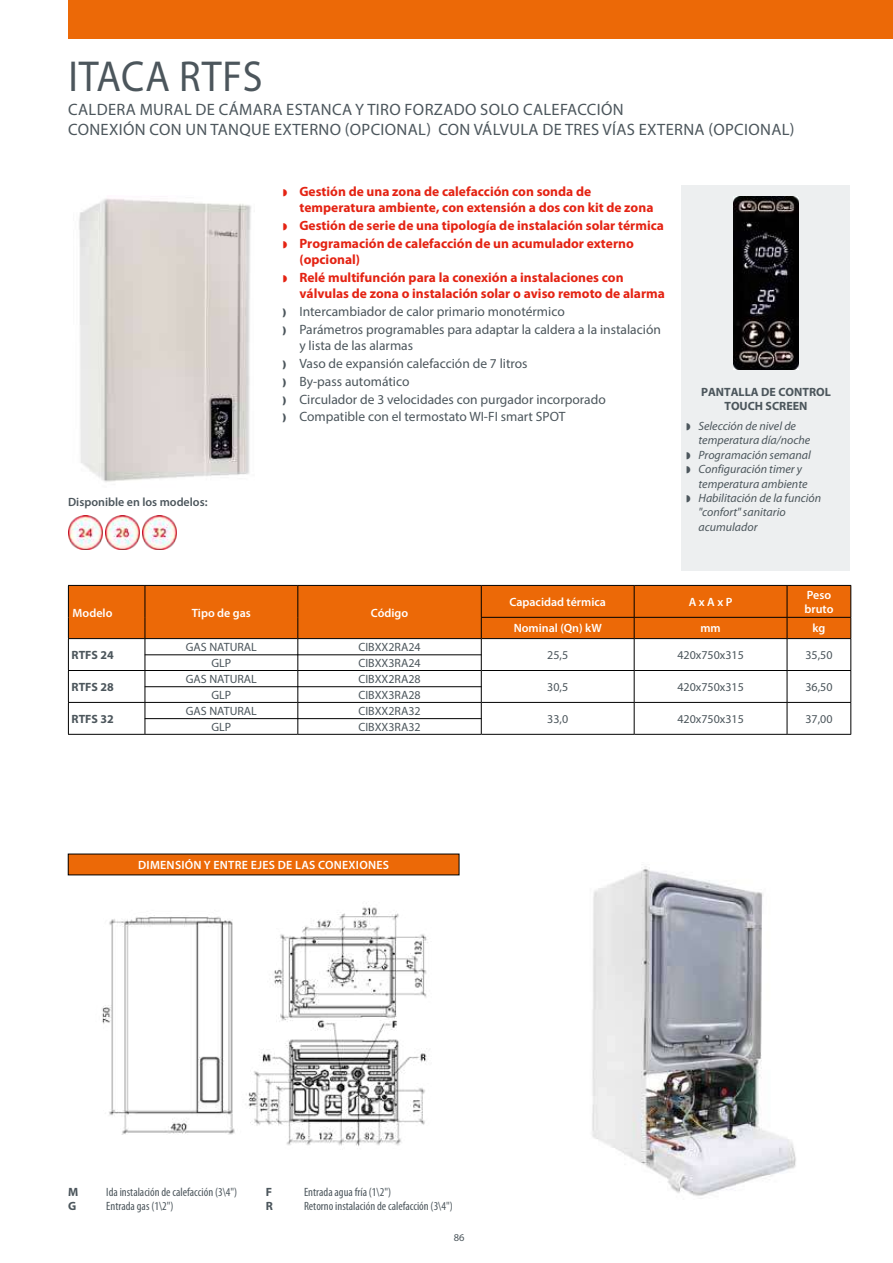
<style>
.page{position:relative;width:893px;height:1263px;background:#fff}
.page>*{position:absolute;margin:0;border:0;box-sizing:border-box;transform-origin:0 0}
.t1{font:43.5px "Myriad Pro";letter-spacing:.02em;color:#4c565c;scale:.92 1}
.t2{font:16.5px/19.5px "Myriad Pro";letter-spacing:.02em;color:#4c565c}
.t3{font:700 13.5px/17.9px "Myriad Pro";color:#e42313}
.t4{font:13.5px/17.9px "Myriad Pro";color:#4c565c}
.t5{font:12px/16.5px "Myriad Pro";color:#4c565c;text-align:center}
.t6{font:italic 12px/14.4px "Myriad Pro";color:#4c565c}
.t7{font:condensed 12px "Myriad Pro";color:#4c565c}
.t8{font:600 12px/14.4px "Myriad Pro";color:#fff}
.t9{font:700 12px/14.4px "Myriad Pro";color:#4c565c;text-align:center}
.t10{font:600 12px "Myriad Pro";letter-spacing:.02em;color:#fff}
.t11{font:600 12px "Myriad Pro";color:#4c565c}
.t12{font:10.5px "Myriad Pro";color:#4c565c}
</style>
<div class="page">
<div style="left:68px;top:0;width:825px;height:38px;background:#ec6907"></div>
<img style="left:79px;top:198px;width:172px;height:284px">
<img style="left:68px;top:516px;width:34px;height:34px">
<img style="left:105px;top:516px;width:34px;height:34px">
<img style="left:142px;top:516px;width:34px;height:34px">
<div style="left:681px;top:185px;width:169px;height:386px;background:#edeff0"></div>
<img style="left:733px;top:196px;width:66px;height:173px">
<svg style="left:69px;top:639px;width:781px;height:95px"></svg>
<div style="left:68px;top:585px;width:783px;height:54px;background:#ec6907"></div>
<hr style="left:787px;top:638px;width:64px;height:1px;background:#000">
<hr style="left:68px;top:639px;width:1px;height:31px;background:#000">
<hr style="left:145px;top:639px;width:1px;height:31px;background:#000">
<hr style="left:297px;top:639px;width:1px;height:31px;background:#000">
<hr style="left:481px;top:639px;width:1px;height:31px;background:#000">
<hr style="left:634px;top:639px;width:1px;height:31px;background:#000">
<hr style="left:787px;top:639px;width:1px;height:31px;background:#000">
<hr style="left:850px;top:639px;width:1px;height:31px;background:#000">
<hr style="left:68px;top:670px;width:77px;height:1px;background:#000">
<hr style="left:68px;top:671px;width:1px;height:31px;background:#000">
<hr style="left:145px;top:670px;width:153px;height:1px;background:#000">
<hr style="left:145px;top:671px;width:1px;height:31px;background:#000">
<hr style="left:298px;top:670px;width:183px;height:1px;background:#000">
<hr style="left:297px;top:671px;width:1px;height:31px;background:#000">
<hr style="left:481px;top:670px;width:153px;height:1px;background:#000">
<hr style="left:481px;top:671px;width:1px;height:31px;background:#000">
<hr style="left:634px;top:670px;width:153px;height:1px;background:#000">
<hr style="left:634px;top:671px;width:1px;height:31px;background:#000">
<hr style="left:787px;top:670px;width:64px;height:1px;background:#000">
<hr style="left:787px;top:671px;width:1px;height:31px;background:#000">
<hr style="left:850px;top:671px;width:1px;height:31px;background:#000">
<hr style="left:68px;top:702px;width:77px;height:1px;background:#000">
<hr style="left:68px;top:703px;width:1px;height:31px;background:#000">
<hr style="left:68px;top:734px;width:77px;height:1px;background:#000">
<hr style="left:145px;top:702px;width:153px;height:1px;background:#000">
<hr style="left:145px;top:703px;width:1px;height:31px;background:#000">
<hr style="left:145px;top:734px;width:153px;height:1px;background:#000">
<hr style="left:298px;top:702px;width:183px;height:1px;background:#000">
<hr style="left:297px;top:703px;width:1px;height:31px;background:#000">
<hr style="left:298px;top:734px;width:183px;height:1px;background:#000">
<hr style="left:481px;top:702px;width:153px;height:1px;background:#000">
<hr style="left:481px;top:703px;width:1px;height:31px;background:#000">
<hr style="left:481px;top:734px;width:153px;height:1px;background:#000">
<hr style="left:634px;top:702px;width:153px;height:1px;background:#000">
<hr style="left:634px;top:703px;width:1px;height:31px;background:#000">
<hr style="left:634px;top:734px;width:153px;height:1px;background:#000">
<hr style="left:787px;top:702px;width:64px;height:1px;background:#000">
<hr style="left:787px;top:703px;width:1px;height:31px;background:#000">
<hr style="left:850px;top:703px;width:1px;height:31px;background:#000">
<hr style="left:787px;top:734px;width:64px;height:1px;background:#000">
<hr style="left:145px;top:654px;width:153px;height:1px;background:#000">
<hr style="left:298px;top:654px;width:183px;height:1px;background:#000">
<hr style="left:145px;top:686px;width:153px;height:1px;background:#000">
<hr style="left:298px;top:686px;width:183px;height:1px;background:#000">
<hr style="left:145px;top:718px;width:153px;height:1px;background:#000">
<hr style="left:298px;top:718px;width:183px;height:1px;background:#000">
<div style="left:68px;top:854px;width:391px;height:21px;background:#ec6907"></div>
<img style="left:102px;top:903px;width:326px;height:243px">
<img style="left:592px;top:866px;width:204px;height:333px">
<h1 class="t1" style="left:68px;top:50px;width:212px">ITACA RTFS</h1>
<p class="t2" style="left:68px;top:100px;width:728px">CALDERA MURAL DE CÁMARA ESTANCA Y TIRO FORZADO SOLO CALEFACCIÓN<br>CONEXIÓN CON UN TANQUE EXTERNO (OPCIONAL) CON VÁLVULA DE TRES VÍAS EXTERNA (OPCIONAL)</p>
<p class="t11" style="left:68px;top:495px;width:141px">Disponible en los modelos:</p>
<p class="t3" style="left:299px;top:183px;width:356px;line-height:16.2px">Gestión de una zona de calefacción con sonda de temperatura ambiente, con extensión a dos con kit de zona</p>
<p class="t3" style="left:299px;top:216px;width:366px">Gestión de serie de una tipología de instalación solar térmica<br>Programación de calefacción de un acumulador externo</p>
<p class="t3" style="left:299px;top:250px;width:326px">(opcional)<br>Relé multifunción para la conexión a instalaciones con</p>
<p class="t3" style="left:299px;top:285px;width:367px">válvulas de zona o instalación solar o aviso remoto de alarma</p>
<p class="t4" style="left:299px;top:302px;width:363px">Intercambiador de calor primario monotérmico<br>Parámetros programables para adaptar la caldera a la instalación</p>
<p class="t4" style="left:299px;top:336px;width:308px">y lista de las alarmas<br>Vaso de expansión calefacción de 7 litros<br>By-pass automático<br>Circulador de 3 velocidades con purgador incorporado Compatible con el termostato WI-FI smart SPOT</p>
<p class="t9" style="left:701px;top:385px;width:131px">PANTALLA DE CONTROL<br>TOUCH SCREEN</p>
<p class="t6" style="left:698px;top:419px;width:124px">Selección de nivel de temperatura día/noche<br>Programación semanal<br>Configuración timer y temperatura ambiente<br>Habilitación de la función "confort" sanitario acumulador</p>
<p class="t8" style="left:73px;top:605px;width:41px">Modelo</p>
<p class="t8" style="left:192px;top:605px;width:61px">Tipo de gas</p>
<p class="t8" style="left:371px;top:605px;width:39px">Código</p>
<p class="t8" style="left:509px;top:594px;width:98px">Capacidad térmica</p>
<p class="t8" style="left:689px;top:594px;width:45px">A x A x P</p>
<p class="t8" style="left:804px;top:587px;width:31px">Peso bruto</p>
<p class="t8" style="left:514px;top:621px;width:90px">Nominal (Qn) kW</p>
<p class="t8" style="left:700px;top:621px;width:22px">mm</p>
<p class="t8" style="left:812px;top:621px;width:14px">kg</p>
<p class="t9" style="left:72px;top:648px;width:44px">RTFS 24</p>
<p class="t5" style="left:186px;top:638px;width:73px">GAS NATURAL<br>GLP</p>
<p class="t5" style="left:358px;top:638px;width:64px;text-align:left">CIBXX2RA24<br>CIBXX3RA24</p>
<p class="t5" style="left:547px;top:646px;width:22px">25,5</p>
<p class="t5" style="left:677px;top:646px;width:68px">420x750x315</p>
<p class="t5" style="left:805px;top:646px;width:29px">35,50</p>
<p class="t9" style="left:72px;top:680px;width:44px">RTFS 28</p>
<p class="t5" style="left:186px;top:670px;width:73px">GAS NATURAL<br>GLP</p>
<p class="t5" style="left:358px;top:670px;width:64px;text-align:left">CIBXX2RA28<br>CIBXX3RA28</p>
<p class="t5" style="left:547px;top:678px;width:22px">30,5</p>
<p class="t5" style="left:677px;top:678px;width:68px">420x750x315</p>
<p class="t5" style="left:805px;top:678px;width:29px">36,50</p>
<p class="t9" style="left:72px;top:712px;width:44px">RTFS 32</p>
<p class="t5" style="left:186px;top:702px;width:73px">GAS NATURAL<br>GLP</p>
<p class="t5" style="left:358px;top:702px;width:64px;text-align:left">CIBXX2RA32<br>CIBXX3RA32</p>
<p class="t5" style="left:547px;top:710px;width:22px">33,0</p>
<p class="t5" style="left:677px;top:710px;width:68px">420x750x315</p>
<p class="t5" style="left:805px;top:710px;width:29px">37,00</p>
<p class="t10" style="left:138px;top:857px;width:252px">DIMENSIÓN Y ENTRE EJES DE LAS CONEXIONES</p>
<p class="t9" style="left:68px;top:1185px;width:12px">M</p>
<p class="t7" style="left:106px;top:1185px;width:132px">Ida instalación de calefacción (3\4")</p>
<p class="t9" style="left:68px;top:1199px;width:10px">G</p>
<p class="t7" style="left:106px;top:1200px;width:69px">Entrada gas (1\2")</p>
<p class="t9" style="left:266px;top:1185px;width:8px">F</p>
<p class="t7" style="left:304px;top:1185px;width:89px">Entrada agua fría (1\2")</p>
<p class="t9" style="left:266px;top:1199px;width:9px">R</p>
<p class="t7" style="left:304px;top:1200px;width:150px">Retorno instalación de calefacción (3\4")</p>
<p class="t12" style="left:454px;top:1231px;width:12px">86</p>
</div>
